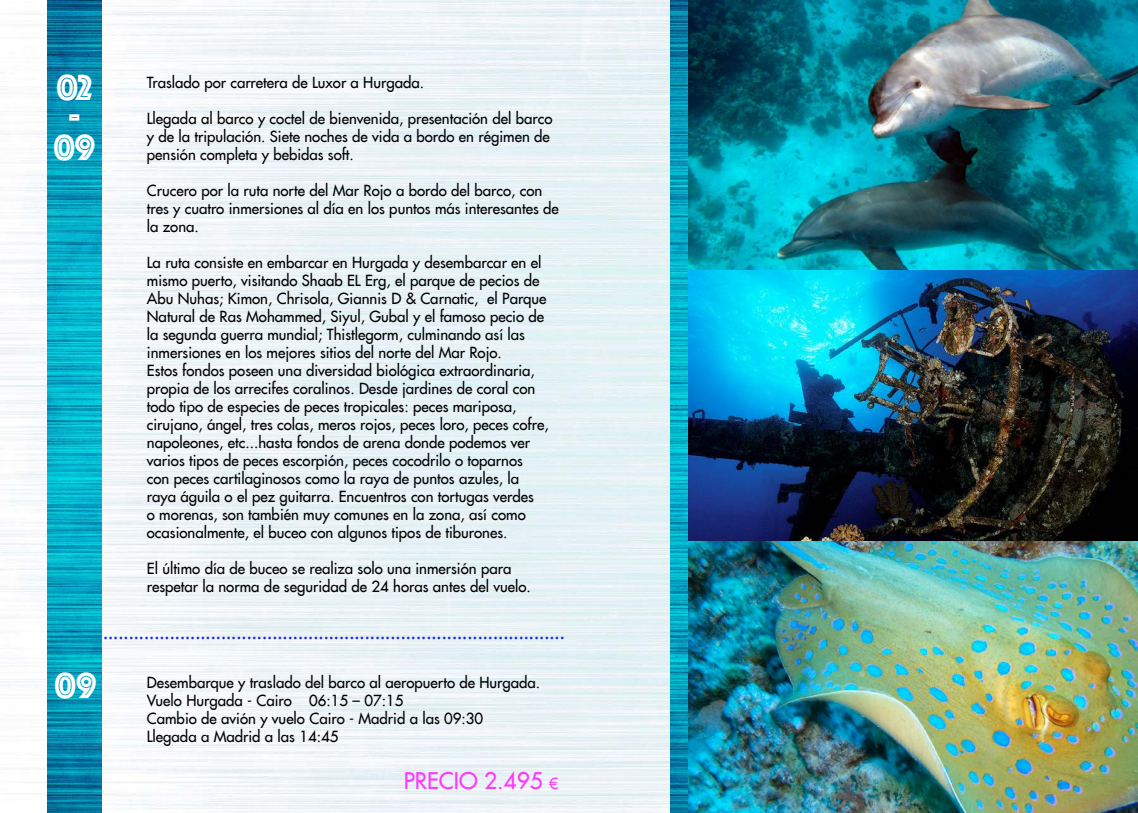
<style>
.page{position:relative;width:1138px;height:813px;background:#fff}
.page>*{position:absolute;margin:0;border:0;box-sizing:border-box;transform-origin:0 0}
.t1{font:37.5px/30px "Phosphate Inline";color:#fff;text-align:center}
.t2{font:22.5px "Minion Pro";color:#1922fc}
.t3{font:22.5px "Futura LT";color:#ff38fc}
.t4{font:15px/18px "Futura LT";color:#000}
.s1{font-size:15px}
</style>
<div class="page">
<img style="left:0;top:0;width:670px;height:812px">
<img style="left:670px;top:0;width:468px;height:812px">
<img style="left:48px;top:0;width:54px;height:812px">
<h1 class="t1" style="left:53px;top:73px;width:43px">02 -<br>09</h1>
<p class="t4" style="left:147px;top:74px;width:279px">Traslado por carretera de Luxor a Hurgada.</p>
<p class="t4" style="left:147px;top:110px;width:407px">Llegada al barco y coctel de bienvenida, presentación del barco y de la tripulación. Siete noches de vida a bordo en régimen de pensión completa y bebidas soft.</p>
<p class="t4" style="left:147px;top:182px;width:413px">Crucero por la ruta norte del Mar Rojo a bordo del barco, con tres y cuatro inmersiones al día en los puntos más interesantes de la zona.</p>
<p class="t4" style="left:147px;top:254px;width:403px">La ruta consiste en embarcar en Hurgada y desembarcar en el mismo puerto, visitando Shaab EL Erg, el parque de pecios de Abu Nuhas; Kimon, Chrisola, Giannis D &amp; Carnatic, el Parque Natural de Ras Mohammed, Siyul, Gubal y el famoso pecio de la segunda guerra mundial; Thistlegorm, culminando así las inmersiones en los mejores sitios del norte del Mar Rojo.<br>Estos fondos poseen una diversidad biológica extraordinaria, propia de los arrecifes coralinos. Desde jardines de coral con todo tipo de especies de peces tropicales: peces mariposa, cirujano, ángel, tres colas, meros rojos, peces loro, peces cofre, napoleones, etc...hasta fondos de arena donde podemos ver varios tipos de peces escorpión, peces cocodrilo o toparnos con peces cartilaginosos como la raya de puntos azules, la raya águila o el pez guitarra. Encuentros con tortugas verdes<br>o morenas, son también muy comunes en la zona, así como ocasionalmente, el buceo con algunos tipos de tiburones.</p>
<p class="t4" style="left:147px;top:560px;width:385px">El último día de buceo se realiza solo una inmersión para respetar la norma de seguridad de 24 horas antes del vuelo.</p>
<h2 class="t2" style="left:103px;top:617px;width:463px">..........................................................................................</h2>
<h1 class="t1" style="left:55px;top:670px;width:43px">09</h1>
<p class="t4" style="left:147px;top:674px;width:395px">Desembarque y traslado del barco al aeropuerto de Hurgada.<br>Vuelo Hurgada - Cairo 06:15 – 07:15<br>Cambio de avión y vuelo Cairo - Madrid a las 09:30<br>Llegada a Madrid a las 14:45</p>
<h2 class="t3" style="left:404px;top:768px;width:155px">PRECIO 2.495 <span class="s1">€</span></h2>
</div>
